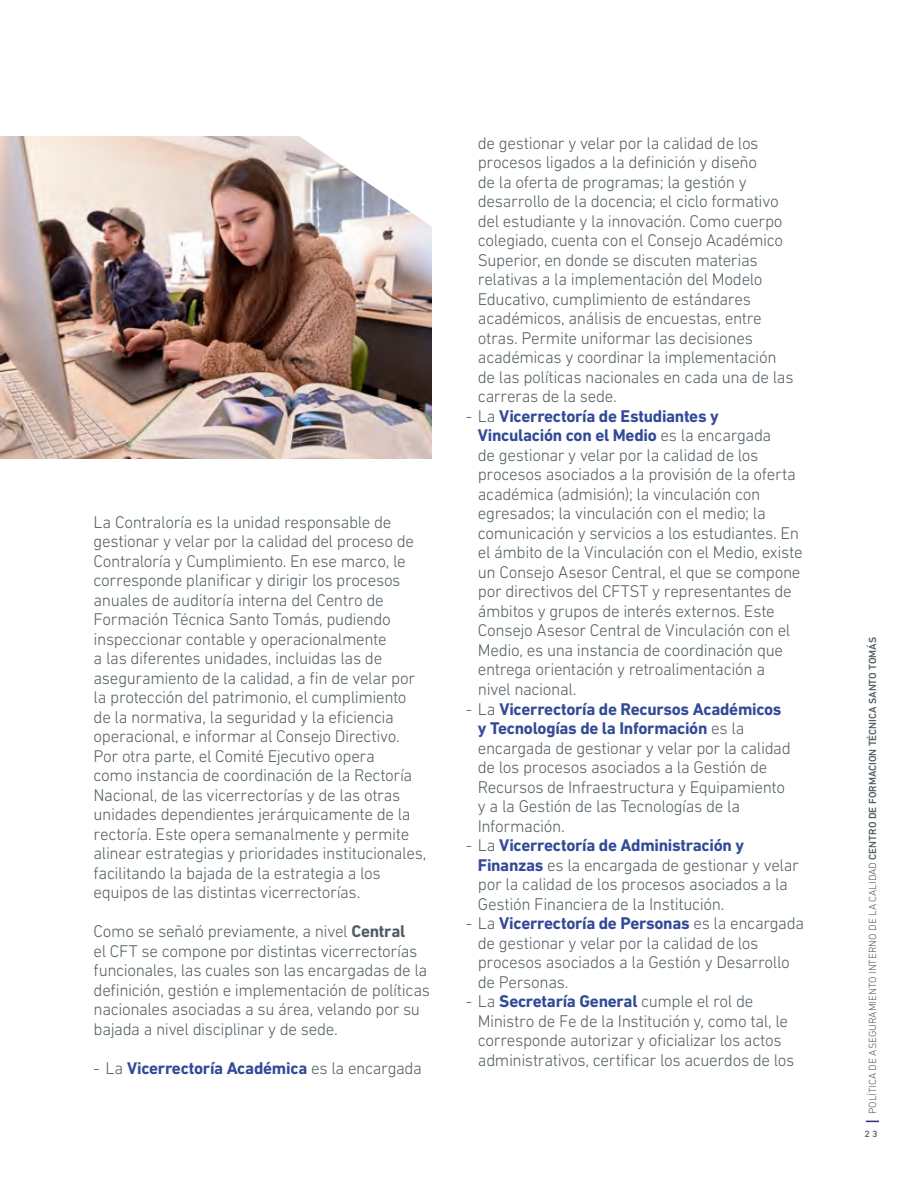
<style>
.page{position:relative;width:919px;height:1191px;background:#fff}
.page>*{position:absolute;margin:0;border:0;box-sizing:border-box;transform-origin:0 0}
.t1{font:300 17.25px/19.5px "DIN Next LT Pro";letter-spacing:-.02em;color:#525e64}
.t2{font:700 17.25px "DIN Next LT Pro";letter-spacing:-.015em;color:#324a97}
.t3{font:12px "DIN Next LT Pro";color:#525e64}
.t4{font:300 10.5px "DIN Next LT Pro";color:#525e64}
.s1{font-weight:700}
.s2{font-weight:300;color:#525e64}
.s3{font-weight:700;color:#324a97}
.s4{font-weight:500}
</style>
<div class="page">
<svg style="left:865px;top:1120px;width:13px;height:2px"></svg>
<img style="left:0;top:136px;width:432px;height:322px">
<svg style="left:293px;top:136px;width:139px;height:93px"></svg>
<p class="t1" style="left:94px;top:512px;width:334px">La Contraloría es la unidad responsable de gestionar y velar por la calidad del proceso de Contraloría y Cumplimiento. En ese marco, le corresponde planificar y dirigir los procesos anuales de auditoría interna del Centro de Formación Técnica Santo Tomás, pudiendo inspeccionar contable y operacionalmente<br>a las diferentes unidades, incluidas las de aseguramiento de la calidad, a fin de velar por la protección del patrimonio, el cumplimiento de la normativa, la seguridad y la eficiencia operacional, e informar al Consejo Directivo.<br>Por otra parte, el Comité Ejecutivo opera<br>como instancia de coordinación de la Rectoría Nacional, de las vicerrectorías y de las otras unidades dependientes jerárquicamente de la rectoría. Este opera semanalmente y permite alinear estrategias y prioridades institucionales, facilitando la bajada de la estrategia a los equipos de las distintas vicerrectorías.</p>
<p class="t1" style="left:94px;top:921px;width:338px">Como se señaló previamente, a nivel <span class="s1">Central<br></span>el CFT se compone por distintas vicerrectorías funcionales, las cuales son las encargadas de la definición, gestión e implementación de políticas nacionales asociadas a su área, velando por su bajada a nivel disciplinar y de sede.</p>
<p class="t2" style="left:94px;top:1057px;width:330px"><span class="s2">- La</span> Vicerrectoría Académica <span class="s2">es la encargada</span></p>
<p class="t1" style="left:478px;top:133px;width:317px">de gestionar y velar por la calidad de los procesos ligados a la definición y diseño<br>de la oferta de programas; la gestión y desarrollo de la docencia; el ciclo formativo del estudiante y la innovación. Como cuerpo colegiado, cuenta con el Consejo Académico Superior, en donde se discuten materias relativas a la implementación del Modelo Educativo, cumplimiento de estándares académicos, análisis de encuestas, entre otras. Permite uniformar las decisiones académicas y coordinar la implementación de las políticas nacionales en cada una de las carreras de la sede.</p>
<p class="t1" style="left:478px;top:406px;width:326px;text-indent:-12px">- La <span class="s3">Vicerrectoría de Estudiantes y Vinculación con el Medio</span> es la encargada<br>de gestionar y velar por la calidad de los procesos asociados a la provisión de la oferta académica (admisión); la vinculación con egresados; la vinculación con el medio; la comunicación y servicios a los estudiantes. En el ámbito de la Vinculación con el Medio, existe un Consejo Asesor Central, el que se compone por directivos del CFTST y representantes de ámbitos y grupos de interés externos. Este Consejo Asesor Central de Vinculación con el Medio, es una instancia de coordinación que entrega orientación y retroalimentación a<br>nivel nacional.</p>
<p class="t1" style="left:478px;top:699px;width:314px;text-indent:-12px">- La <span class="s3">Vicerrectoría de Recursos Académicos y Tecnologías de la Información</span> es la encargada de gestionar y velar por la calidad de los procesos asociados a la Gestión de Recursos de Infraestructura y Equipamiento y a la Gestión de las Tecnologías de la Información.</p>
<p class="t1" style="left:478px;top:835px;width:322px;text-indent:-12px">- La <span class="s3">Vicerrectoría de Administración y Finanzas</span> es la encargada de gestionar y velar por la calidad de los procesos asociados a la Gestión Financiera de la Institución.</p>
<p class="t1" style="left:478px;top:913px;width:328px;text-indent:-12px">- La <span class="s3">Vicerrectoría de Personas</span> es la encargada de gestionar y velar por la calidad de los procesos asociados a la Gestión y Desarrollo de Personas.</p>
<p class="t1" style="left:478px;top:991px;width:318px;text-indent:-12px">- La <span class="s3">Secretaría General</span> cumple el rol de Ministro de Fe de la Institución y, como tal, le corresponde autorizar y oficializar los actos administrativos, certificar los acuerdos de los</p>
<p class="t4" style="left:866px;top:1114px;width:478px;rotate:-90deg">POLÍTICA DE ASEGURAMIENTO INTERNO DE LA CALIDAD <span class="s4">CENTRO DE FORMACION TÉCNICA SANTO TOMÁS</span></p>
<p class="t3" style="left:864px;top:1126px;width:15px">23</p>
</div>
